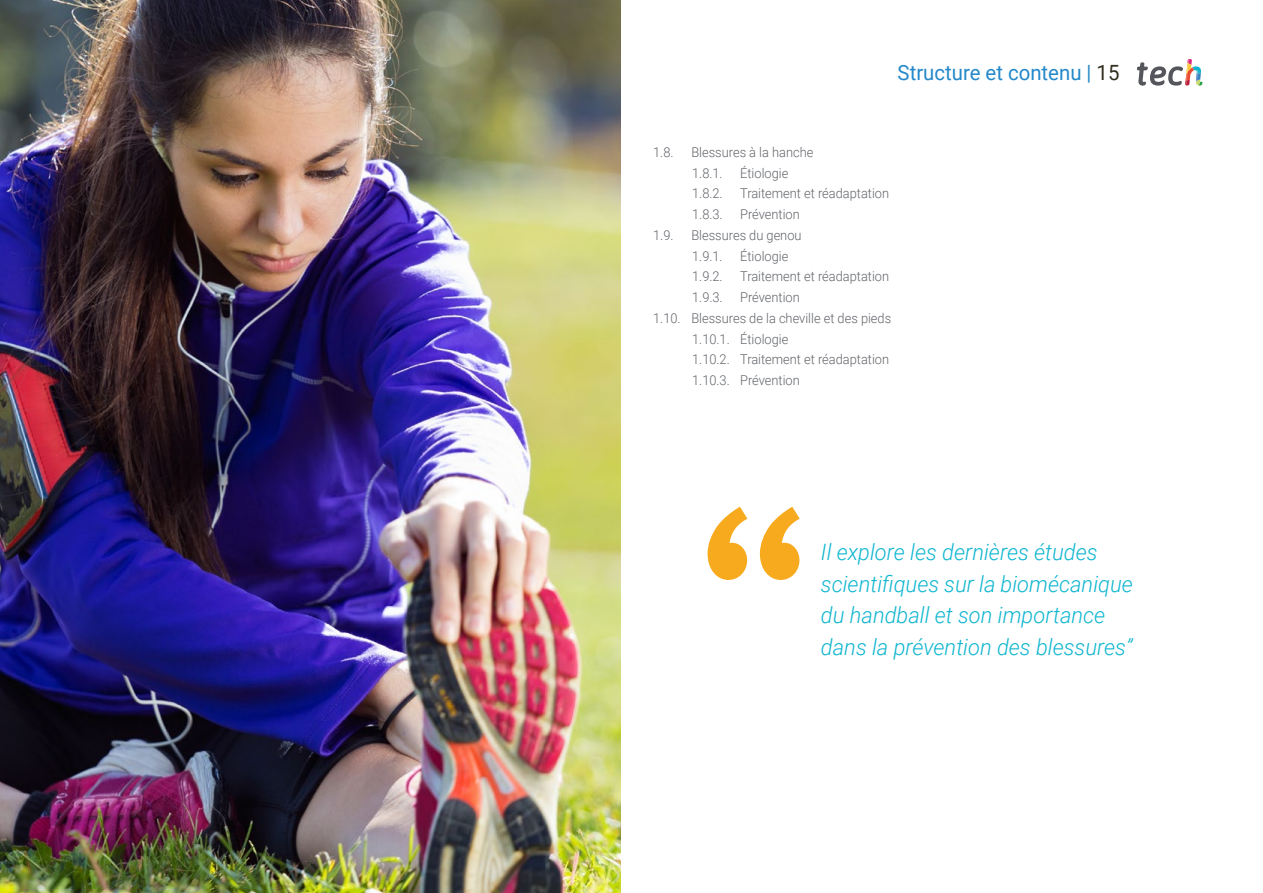
<style>
.page{position:relative;width:1263px;height:893px;background:#fff}
.page>*{position:absolute;margin:0;border:0;box-sizing:border-box;transform-origin:0 0}
.t1{font:italic 300 22.5px/31.5px "Roboto";color:#0fb6cf}
.t2{font:21px "Roboto";color:#2488c9}
.t3{font:300 13.5px/20.7px "Roboto";color:#61646a;scale:.95 1}
.s1{color:#312e20}
</style>
<div class="page">
<svg style="left:1137px;top:59px;width:65px;height:27px"></svg>
<img style="left:0;top:0;width:621px;height:893px">
<svg style="left:707px;top:507px;width:93px;height:73px"></svg>
<h2 class="t2" style="left:898px;top:57px;width:223px">Structure et contenu | <span class="s1">15</span></h2>
<p class="t3" style="left:653px;top:141px;width:23px">1.8.</p>
<p class="t3" style="left:691px;top:141px;width:130px">Blessures à la hanche<br>1.8.1.</p>
<p class="t3" style="left:740px;top:162px;width:52px">Étiologie</p>
<p class="t3" style="left:692px;top:183px;width:34px">1.8.2.</p>
<p class="t3" style="left:740px;top:183px;width:158px">Traitement et réadaptation</p>
<p class="t3" style="left:692px;top:203px;width:34px">1.8.3.</p>
<p class="t3" style="left:740px;top:203px;width:64px">Prévention</p>
<p class="t3" style="left:653px;top:224px;width:23px">1.9.</p>
<p class="t3" style="left:691px;top:224px;width:117px">Blessures du genou<br>1.9.1.</p>
<p class="t3" style="left:740px;top:245px;width:52px">Étiologie</p>
<p class="t3" style="left:692px;top:266px;width:34px">1.9.2.</p>
<p class="t3" style="left:740px;top:266px;width:158px">Traitement et réadaptation</p>
<p class="t3" style="left:692px;top:286px;width:34px">1.9.3.</p>
<p class="t3" style="left:740px;top:286px;width:64px">Prévention</p>
<p class="t3" style="left:653px;top:307px;width:252px">1.10. Blessures de la cheville et des pieds</p>
<p class="t3" style="left:692px;top:328px;width:103px">1.10.1. Étiologie</p>
<p class="t3" style="left:692px;top:349px;width:209px">1.10.2. Traitement et réadaptation</p>
<p class="t3" style="left:692px;top:369px;width:115px">1.10.3. Prévention</p>
<h1 class="t1" style="left:821px;top:536px;width:313px">Il explore les dernières études scientifiques sur la biomécanique du handball et son importance dans la prévention des blessures”</h1>
</div>
